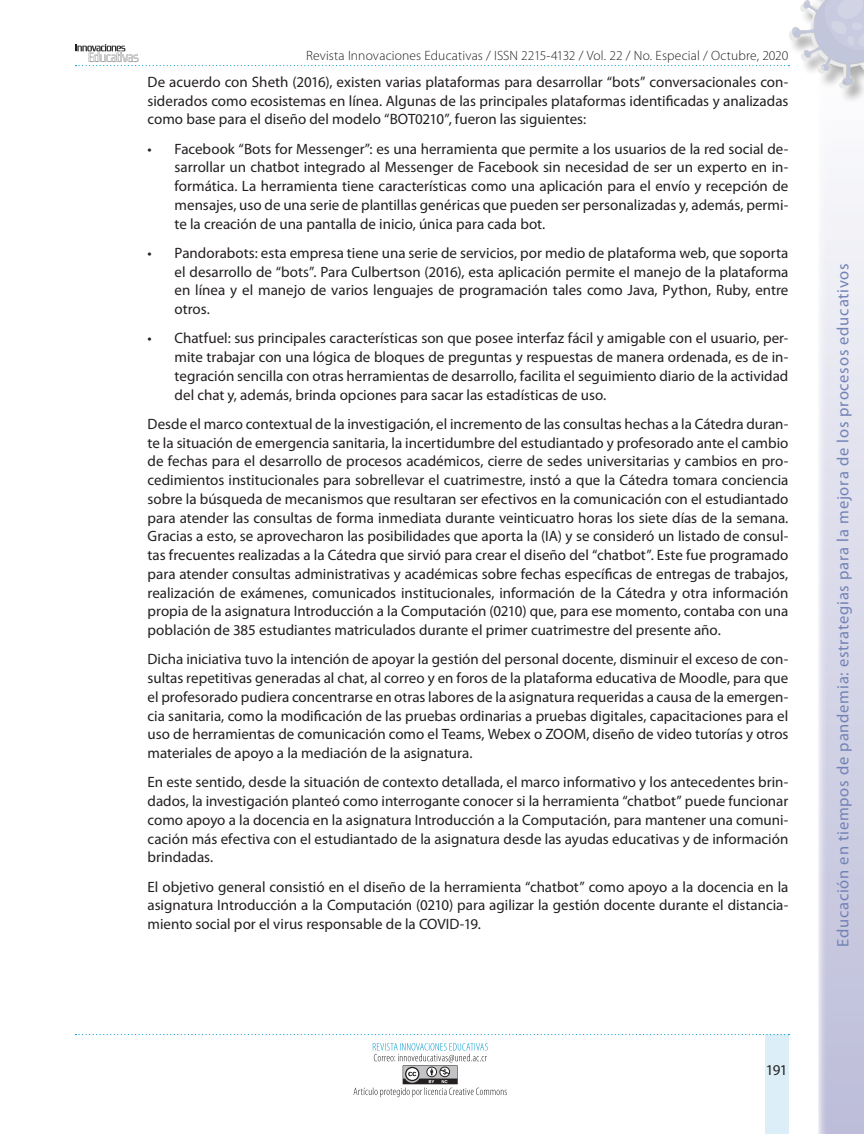
<style>
.page{position:relative;width:864px;height:1134px;background:#fff}
.page>*{position:absolute;margin:0;border:0;box-sizing:border-box;transform-origin:0 0}
.t1{font:16.5px "Myriad Pro";letter-spacing:.045em;color:#253f8e}
.TEXTO_NORMAL{font:15px/18.8px "Myriad Pro";color:#231f20;text-align:justify}
.FLOTA_1{font:15px/18.8px "Myriad Pro";color:#231f20;text-align:justify}
.t2{font:300 13.5px "Myriad Pro";letter-spacing:.01em;color:#231f20}
</style>
<div class="page">
<svg style="left:818px;top:189px;width:46px;height:945px;background:#d9d9e9"></svg>
<div style="left:789px;top:0;width:75px;height:104px;background:#231f20;opacity:.75"></div>
<svg style="left:76px;top:0;width:788px;height:88px"></svg>
<div style="left:765px;top:1034px;width:23px;height:100px;background:#dceef7"></div>
<svg style="left:76px;top:1034px;width:713px;height:1px"></svg>
<svg style="left:354px;top:1043px;width:153px;height:54px"></svg>
<p class="t2" style="left:306px;top:48px;width:484px">Revista Innovaciones Educativas / ISSN 2215-4132 / Vol. 22 / No. Especial / Octubre, 2020</p>
<p class="TEXTO_NORMAL" style="left:148px;top:73px;width:642px">De acuerdo con Sheth (2016), existen varias plataformas para desarrollar “bots” conversacionales con&shy;siderados como ecosistemas en línea. Algunas de las principales plataformas identificadas y analizadas como base para el diseño del modelo “BOT0210”, fueron las siguientes:</p>
<p class="FLOTA_1" style="left:175px;top:139px;width:615px;text-indent:-27px">• Facebook “Bots for Messenger”: es una herramienta que permite a los usuarios de la red social de&shy;sarrollar un chatbot integrado al Messenger de Facebook sin necesidad de ser un experto en in&shy;formática. La herramienta tiene características como una aplicación para el envío y recepción de mensajes, uso de una serie de plantillas genéricas que pueden ser personalizadas y, además, permi&shy;te la creación de una pantalla de inicio, única para cada bot.</p>
<p class="FLOTA_1" style="left:175px;top:244px;width:615px;text-indent:-27px">• Pandorabots: esta empresa tiene una serie de servicios, por medio de plataforma web, que soporta el desarrollo de “bots”. Para Culbertson (2016), esta aplicación permite el manejo de la plataforma en línea y el manejo de varios lenguajes de programación tales como Java, Python, Ruby, entre otros.</p>
<p class="FLOTA_1" style="left:175px;top:329px;width:615px;text-indent:-27px">• Chatfuel: sus principales características son que posee interfaz fácil y amigable con el usuario, per&shy;mite trabajar con una lógica de bloques de preguntas y respuestas de manera ordenada, es de in&shy;tegración sencilla con otras herramientas de desarrollo, facilita el seguimiento diario de la actividad del chat y, además, brinda opciones para sacar las estadísticas de uso.</p>
<p class="TEXTO_NORMAL" style="left:148px;top:415px;width:642px">Desde el marco contextual de la investigación, el incremento de las consultas hechas a la Cátedra duran&shy;te la situación de emergencia sanitaria, la incertidumbre del estudiantado y profesorado ante el cambio de fechas para el desarrollo de procesos académicos, cierre de sedes universitarias y cambios en pro&shy;cedimientos institucionales para sobrellevar el cuatrimestre, instó a que la Cátedra tomara conciencia sobre la búsqueda de mecanismos que resultaran ser efectivos en la comunicación con el estudiantado para atender las consultas de forma inmediata durante veinticuatro horas los siete días de la semana.<br>Gracias a esto, se aprovecharon las posibilidades que aporta la (IA) y se consideró un listado de consul&shy;tas frecuentes realizadas a la Cátedra que sirvió para crear el diseño del “chatbot”. Este fue programado para atender consultas administrativas y académicas sobre fechas específicas de entregas de trabajos, realización de exámenes, comunicados institucionales, información de la Cátedra y otra información propia de la asignatura Introducción a la Computación (0210) que, para ese momento, contaba con una población de 385 estudiantes matriculados durante el primer cuatrimestre del presente año.</p>
<p class="TEXTO_NORMAL" style="left:148px;top:650px;width:642px">Dicha iniciativa tuvo la intención de apoyar la gestión del personal docente, disminuir el exceso de con&shy;sultas repetitivas generadas al chat, al correo y en foros de la plataforma educativa de Moodle, para que el profesorado pudiera concentrarse en otras labores de la asignatura requeridas a causa de la emergen&shy;cia sanitaria, como la modificación de las pruebas ordinarias a pruebas digitales, capacitaciones para el uso de herramientas de comunicación como el Teams, Webex o ZOOM, diseño de video tutorías y otros materiales de apoyo a la mediación de la asignatura.</p>
<p class="TEXTO_NORMAL" style="left:148px;top:773px;width:642px">En este sentido, desde la situación de contexto detallada, el marco informativo y los antecedentes brin&shy;dados, la investigación planteó como interrogante conocer si la herramienta “chatbot” puede funcionar como apoyo a la docencia en la asignatura Introducción a la Computación, para mantener una comuni&shy;cación más efectiva con el estudiantado de la asignatura desde las ayudas educativas y de información brindadas.</p>
<p class="TEXTO_NORMAL" style="left:148px;top:877px;width:642px">El objetivo general consistió en el diseño de la herramienta “chatbot” como apoyo a la docencia en la asignatura Introducción a la Computación (0210) para agilizar la gestión docente durante el distancia&shy;miento social por el virus responsable de la COVID-19.</p>
<p class="TEXTO_NORMAL" style="left:766px;top:1060px;width:23px">191</p>
<p class="t1" style="left:834px;top:947px;width:685px;rotate:-90deg">Educación en tiempos de pandemia: estrategias para la mejora de los procesos educativos</p>
</div>
